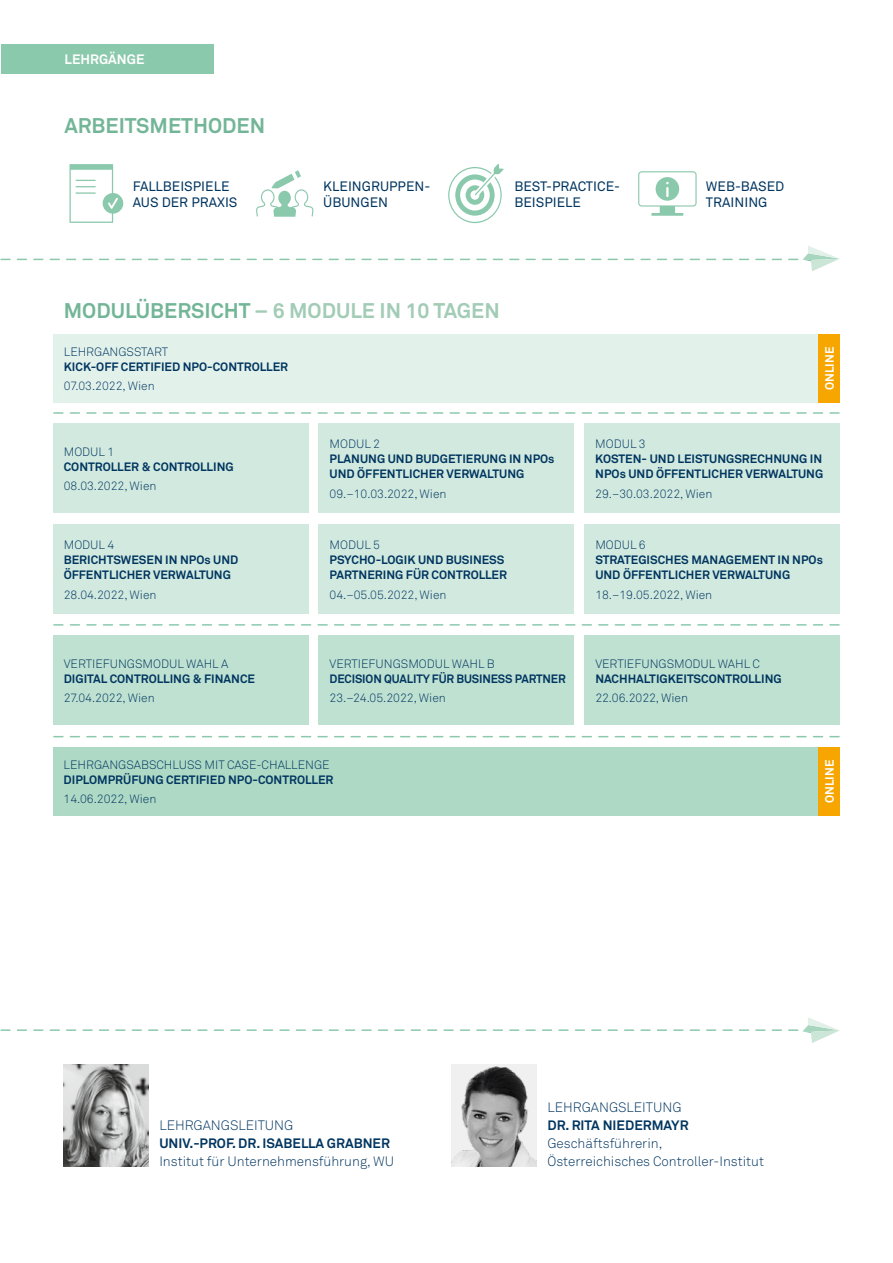
<style>
.page{position:relative;width:893px;height:1263px;background:#fff}
.page>*{position:absolute;margin:0;border:0;box-sizing:border-box;transform-origin:0 0}
.t1{font:700 21px "Akkurat Pro";color:#a2ccb6}
.t2{font:700 21px "Akkurat Pro";color:#73b697}
.t3{font:13.5px/18px "Akkurat Light Pro";color:#003560}
.t4{font:13.5px/16.5px "Akkurat Pro";color:#003560}
.t5{font:700 13.5px "Akkurat Pro";color:#003560}
.t6{font:700 13.5px "Akkurat Pro";color:#fff}
.t7{font:700 12px/15px "Akkurat Pro";color:#003560}
.t8{font:12px "Akkurat Light Pro";color:#003560}
.t9{font:700 12px "Akkurat Pro";color:#fff}
.s1{color:#73b697}
</style>
<div class="page">
<svg style="left:54px;top:412px;width:785px;height:2px"></svg>
<svg style="left:54px;top:736px;width:785px;height:1px"></svg>
<svg style="left:54px;top:624px;width:785px;height:2px"></svg>
<svg style="left:1px;top:246px;width:839px;height:25px"></svg>
<svg style="left:1px;top:1017px;width:839px;height:26px"></svg>
<div style="left:1px;top:44px;width:212px;height:29px;background:#8bc9ad"></div>
<div style="left:53px;top:424px;width:255px;height:89px;background:#d1e9de"></div>
<div style="left:53px;top:334px;width:787px;height:68px;background:#e2f1ea"></div>
<div style="left:53px;top:525px;width:255px;height:89px;background:#d1e9de"></div>
<div style="left:53px;top:635px;width:255px;height:90px;background:#bfe1d1"></div>
<div style="left:319px;top:424px;width:255px;height:89px;background:#d1e9de"></div>
<div style="left:319px;top:525px;width:255px;height:89px;background:#d1e9de"></div>
<div style="left:319px;top:635px;width:255px;height:90px;background:#bfe1d1"></div>
<div style="left:585px;top:424px;width:255px;height:89px;background:#d1e9de"></div>
<div style="left:585px;top:525px;width:255px;height:89px;background:#d1e9de"></div>
<div style="left:585px;top:635px;width:255px;height:90px;background:#bfe1d1"></div>
<div style="left:53px;top:748px;width:787px;height:68px;background:#aed9c5"></div>
<img style="left:452px;top:1064px;width:85px;height:102px">
<img style="left:64px;top:1064px;width:85px;height:102px">
<svg style="left:448px;top:164px;width:56px;height:59px"></svg>
<svg style="left:256px;top:170px;width:58px;height:47px"></svg>
<svg style="left:638px;top:171px;width:59px;height:45px"></svg>
<svg style="left:69px;top:164px;width:54px;height:59px"></svg>
<div style="left:819px;top:334px;width:21px;height:68px;background:#f7a600"></div>
<div style="left:819px;top:748px;width:21px;height:68px;background:#f7a600"></div>
<p class="t6" style="left:65px;top:51px;width:81px">LEHRGÄNGE</p>
<h1 class="t2" style="left:64px;top:113px;width:202px">ARBEITSMETHODEN</h1>
<p class="t4" style="left:133px;top:178px;width:106px">FALLBEISPIELE<br>AUS DER PRAXIS</p>
<p class="t4" style="left:323px;top:178px;width:109px">KLEINGRUPPEN-<br>ÜBUNGEN</p>
<p class="t4" style="left:706px;top:178px;width:80px">WEB-BASED<br>TRAINING</p>
<p class="t4" style="left:514px;top:178px;width:107px">BEST-PRACTICE-<br>BEISPIELE</p>
<h1 class="t1" style="left:64px;top:298px;width:437px"><span class="s1">MODULÜBERSICHT</span> – 6 MODULE IN 10 TAGEN</h1>
<p class="t8" style="left:64px;top:345px;width:106px">LEHRGANGSSTART</p>
<p class="t7" style="left:64px;top:359px;width:226px">KICK-OFF CERTIFIED NPO-CONTROLLER</p>
<p class="t8" style="left:64px;top:379px;width:92px">07.03.2022, Wien</p>
<p class="t8" style="left:64px;top:444px;width:52px">MODUL 1</p>
<p class="t7" style="left:64px;top:459px;width:171px">CONTROLLER &amp; CONTROLLING</p>
<p class="t8" style="left:64px;top:479px;width:94px">08.03.2022, Wien</p>
<p class="t8" style="left:64px;top:538px;width:52px">MODUL 4</p>
<p class="t7" style="left:64px;top:553px;width:176px">BERICHTSWESEN IN NPOs UND<br>ÖFFENTLICHER VERWALTUNG</p>
<p class="t8" style="left:64px;top:587px;width:94px">28.04.2022, Wien</p>
<p class="t8" style="left:64px;top:656px;width:166px">VERTIEFUNGSMODUL WAHL A</p>
<p class="t7" style="left:64px;top:671px;width:193px">DIGITAL CONTROLLING &amp; FINANCE</p>
<p class="t8" style="left:64px;top:691px;width:92px">27.04.2022, Wien</p>
<p class="t8" style="left:330px;top:437px;width:52px">MODUL 2</p>
<p class="t7" style="left:330px;top:452px;width:226px">PLANUNG UND BUDGETIERUNG IN NPOs<br>UND ÖFFENTLICHER VERWALTUNG</p>
<p class="t8" style="left:330px;top:486px;width:119px">09.–10.03.2022, Wien</p>
<p class="t8" style="left:330px;top:538px;width:52px">MODUL 5</p>
<p class="t7" style="left:330px;top:553px;width:179px">PSYCHO-LOGIK UND BUSINESS<br>PARTNERING FÜR CONTROLLER</p>
<p class="t8" style="left:330px;top:587px;width:118px">04.–05.05.2022, Wien</p>
<p class="t8" style="left:330px;top:656px;width:167px">VERTIEFUNGSMODUL WAHL B</p>
<p class="t7" style="left:330px;top:671px;width:238px">DECISION QUALITY FÜR BUSINESS PARTNER</p>
<p class="t8" style="left:330px;top:691px;width:118px">23.–24.05.2022, Wien</p>
<p class="t8" style="left:64px;top:758px;width:267px">LEHRGANGSABSCHLUSS MIT CASE-CHALLENGE</p>
<p class="t7" style="left:64px;top:773px;width:271px">DIPLOMPRÜFUNG CERTIFIED NPO-CONTROLLER</p>
<p class="t8" style="left:64px;top:792px;width:94px">14.06.2022, Wien</p>
<p class="t9" style="left:822px;top:390px;width:45px;rotate:-90deg">ONLINE</p>
<p class="t8" style="left:595px;top:437px;width:52px">MODUL 3</p>
<p class="t7" style="left:595px;top:452px;width:229px">KOSTEN- UND LEISTUNGSRECHNUNG IN<br>NPOs UND ÖFFENTLICHER VERWALTUNG</p>
<p class="t8" style="left:595px;top:486px;width:119px">29.–30.03.2022, Wien</p>
<p class="t8" style="left:595px;top:538px;width:52px">MODUL 6</p>
<p class="t7" style="left:595px;top:553px;width:229px">STRATEGISCHES MANAGEMENT IN NPOs<br>UND ÖFFENTLICHER VERWALTUNG</p>
<p class="t8" style="left:595px;top:587px;width:118px">18.–19.05.2022, Wien</p>
<p class="t8" style="left:595px;top:656px;width:166px">VERTIEFUNGSMODUL WAHL C</p>
<p class="t7" style="left:595px;top:671px;width:188px">NACHHALTIGKEITSCONTROLLING</p>
<p class="t8" style="left:595px;top:691px;width:94px">22.06.2022, Wien</p>
<p class="t9" style="left:822px;top:803px;width:45px;rotate:-90deg">ONLINE</p>
<p class="t3" style="left:159px;top:1117px;width:136px">LEHRGANGSLEITUNG</p>
<p class="t5" style="left:159px;top:1135px;width:232px">UNIV.-PROF. DR. ISABELLA GRABNER</p>
<p class="t3" style="left:159px;top:1153px;width:236px">Institut für Unternehmensführung, WU</p>
<p class="t3" style="left:547px;top:1099px;width:136px">LEHRGANGSLEITUNG</p>
<p class="t5" style="left:547px;top:1117px;width:143px">DR. RITA NIEDERMAYR</p>
<p class="t3" style="left:547px;top:1135px;width:218px">Geschäftsführerin,<br>Österreichisches Controller-Institut</p>
</div>
